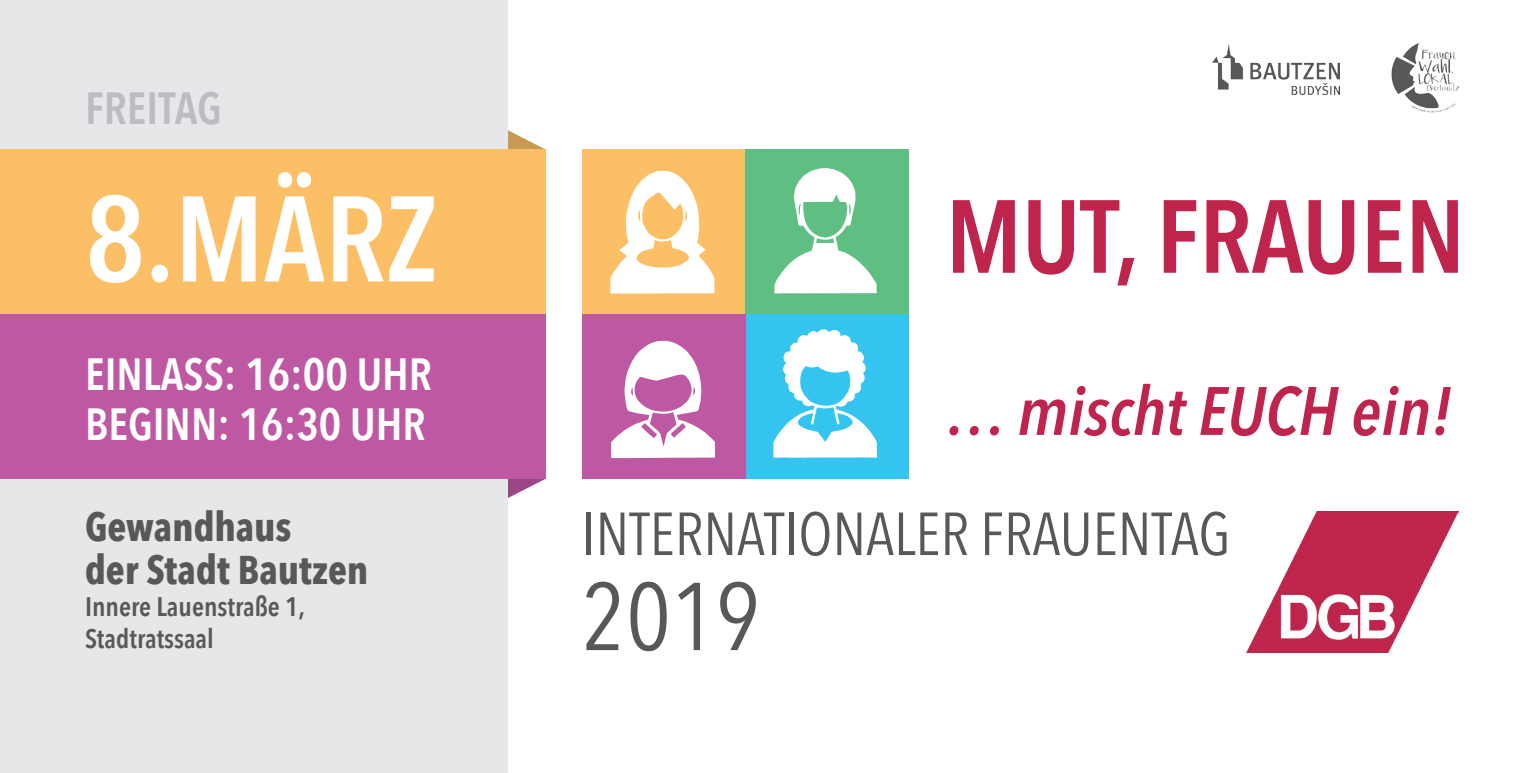
<style>
.page{position:relative;width:1517px;height:773px;background:#fff}
.page>*{position:absolute;margin:0;border:0;box-sizing:border-box;transform-origin:0 0}
.t1{font:600 120px "Avenir Next Condensed";color:#fff}
.t2{font:600 102.5px "Avenir Next Condensed";color:#bf254c}
.t3{font:95px "Avenir Next Condensed";color:#57585a}
.t4{font:italic 600 67.5px "Avenir Next Condensed";color:#bf254c}
.t5{font:60px "Avenir Next Condensed";color:#57585a}
.t6{font:600 45px/50px "Avenir Next Condensed";color:#fff}
.t7{font:600 45px "Avenir Next Condensed";color:#bcbdc0}
.t8{font:700 40px/42.5px "Avenir Next Condensed";letter-spacing:-.005em;color:#57585a}
.t9{font:600 26.75px/32px "Avenir Next Condensed";color:#57585a}
</style>
<div class="page">
<svg style="left:507px;top:478px;width:39px;height:26px"></svg>
<svg style="left:507px;top:124px;width:39px;height:26px"></svg>
<div style="left:0;top:0;width:507px;height:772px;background:#e6e7e9"></div>
<div style="left:0;top:150px;width:546px;height:164px;background:#fdbf66"></div>
<div style="left:0;top:314px;width:546px;height:164px;background:#be58a2"></div>
<div style="left:583px;top:150px;width:163px;height:164px;background:#fdbf66"></div>
<div style="left:746px;top:150px;width:163px;height:164px;background:#5fbf83"></div>
<div style="left:746px;top:314px;width:163px;height:164px;background:#33c5f0"></div>
<div style="left:583px;top:314px;width:163px;height:164px;background:#be58a2"></div>
<svg style="left:610px;top:171px;width:104px;height:122px"></svg>
<svg style="left:773px;top:329px;width:104px;height:129px"></svg>
<svg style="left:611px;top:340px;width:104px;height:118px"></svg>
<svg style="left:774px;top:168px;width:103px;height:125px"></svg>
<img style="left:1246px;top:511px;width:212px;height:141px">
<img style="left:1212px;top:43px;width:127px;height:51px">
<img style="left:1391px;top:43px;width:68px;height:70px">
<h3 class="t7" style="left:85px;top:69px;width:138px">FREITAG</h3>
<h1 class="t1" style="left:85px;top:136px;width:354px">8.MÄRZ</h1>
<h3 class="t6" style="left:85px;top:348px;width:348px">Ei nlass: 16:00 Uhr<br>Beginn: 16:30 Uhr</h3>
<h3 class="t8" style="left:85px;top:505px;width:285px">Gewandhaus<br>der Stadt Bautzen</h3>
<p class="t9" style="left:85px;top:590px;width:221px">Innere Lauenstraße 1,<br>Stadtratssaal</p>
<h2 class="t2" style="left:945px;top:148px;width:521px">Mut, Frauen</h2>
<h3 class="t4" style="left:945px;top:370px;width:508px">… mischt EUCH ein!</h3>
<h3 class="t5" style="left:581px;top:482px;width:650px">INTERNATIONALER FRAUENTAG</h3>
<h3 class="t3" style="left:581px;top:535px;width:180px">2019</h3>
</div>
